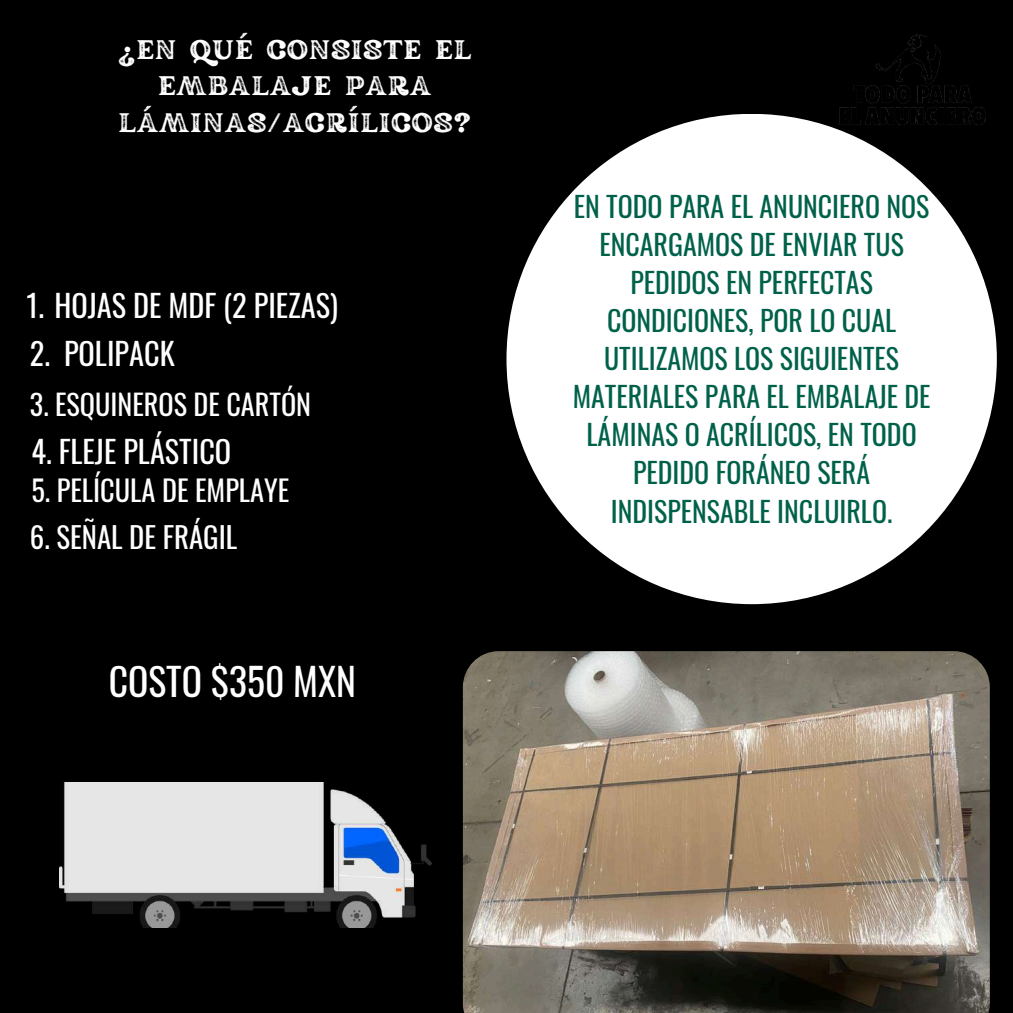
<style>
.page{position:relative;width:1013px;height:1013px;background:#fff}
.page>*{position:absolute;margin:0;border:0;box-sizing:border-box;transform-origin:0 0}
.t1{font:37.62px "Oswald";color:#fff}
.t2{font:30.38px "Oswald";color:#fff}
.t3{font:28.88px "Oswald";color:#fff}
.t4{font:28.38px "Oswald";color:#fff}
.t5{font:28.25px "Oswald";color:#fff}
.t6{font:27.88px/38.1px "Oswald";color:#00614a;text-align:center}
.t7{font:26.75px/36.5px "Rundeck Texture";color:#fff;text-align:center}
</style>
<div class="page">
<div style="left:0;top:0;width:1012px;height:1012px;background:#000"></div>
<svg style="left:462px;top:651px;width:528px;height:361px;background:#938472"></svg>
<img style="left:59px;top:782px;width:372px;height:145px">
<div style="left:506px;top:114px;width:490px;height:490px;background:#fff;border-radius:50%"></div>
<img style="left:836px;top:34px;width:150px;height:117px">
<p class="t7" style="left:117px;top:30px;width:356px">¿EN QUÉ CONSISTE EL<br>EMBALAJE PARA<br>LÁMINAS/ACRÍLICOS?</p>
<p class="t2" style="left:27px;top:282px;width:313px">1. HOJAS DE MDF (2 PIEZAS)</p>
<p class="t2" style="left:30px;top:330px;width:146px">2. POLIPACK</p>
<p class="t5" style="left:30px;top:382px;width:283px">3. ESQUINEROS DE CARTÓN</p>
<p class="t2" style="left:31px;top:428px;width:201px">4. FLEJE PLÁSTICO</p>
<p class="t4" style="left:31px;top:468px;width:259px">5. PELÍCULA DE EMPLAYE</p>
<p class="t3" style="left:30px;top:514px;width:209px">6. SEÑAL DE FRÁGIL</p>
<h1 class="t1" style="left:109px;top:652px;width:249px">COSTO $350 MXN</h1>
<p class="t6" style="left:572px;top:186px;width:359px">EN TODO PARA EL ANUNCIERO NOS<br>ENCARGAMOS DE ENVIAR TUS<br>PEDIDOS EN PERFECTAS<br>CONDICIONES, POR LO CUAL<br>UTILIZAMOS LOS SIGUIENTES<br>MATERIALES PARA EL EMBALAJE DE<br>LÁMINAS O ACRÍLICOS, EN TODO<br>PEDIDO FORÁNEO SERÁ<br>INDISPENSABLE INCLUIRLO.</p>
</div>
